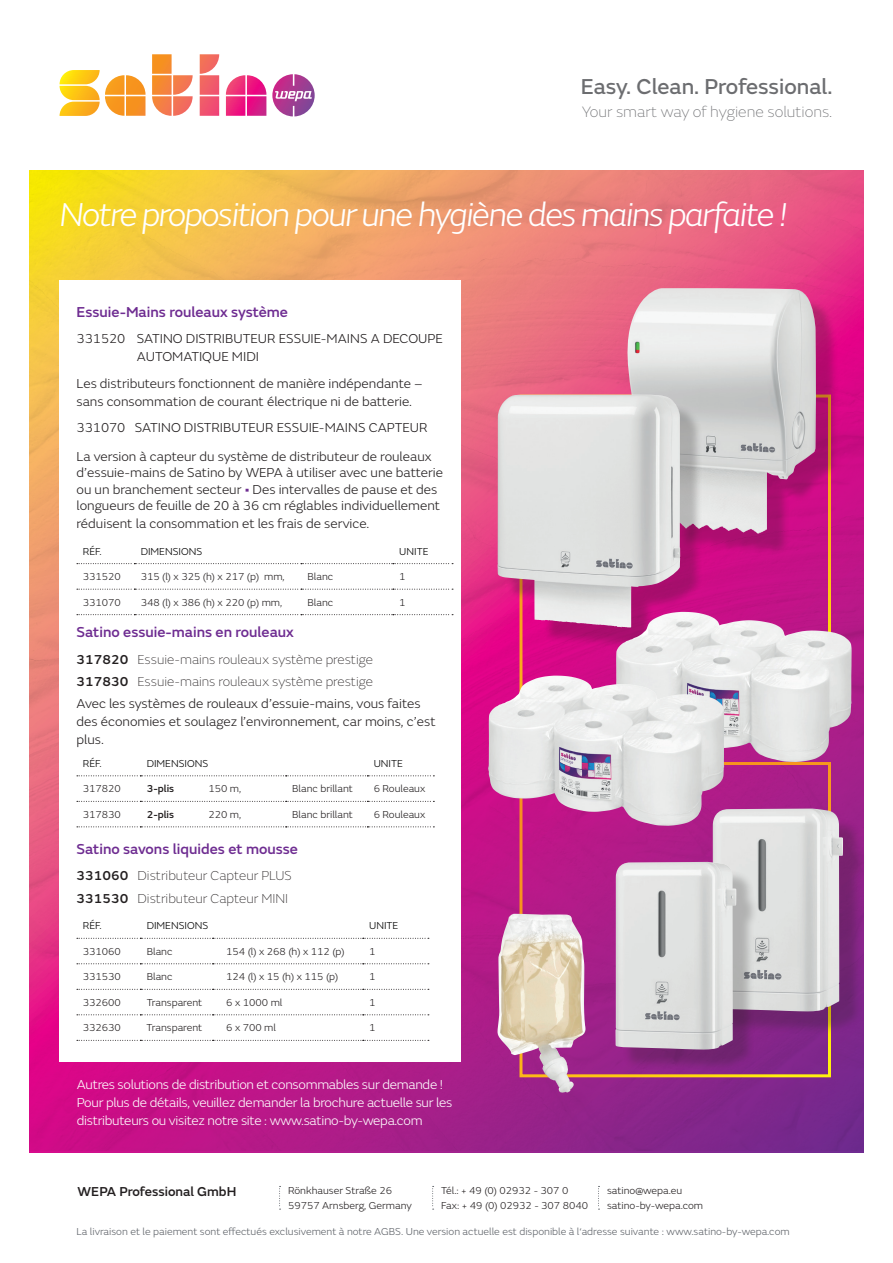
<style>
.page{position:relative;width:893px;height:1263px;background:#fff}
.page>*{position:absolute;margin:0;border:0;box-sizing:border-box;transform-origin:0 0}
.t1{font:italic 300 34.5px "FS Emeric";letter-spacing:-.04em;color:#fff}
.t2{font:22.5px "FS Emeric Core";color:#6c6d70}
.t3{font:100 15.75px "FS Emeric";color:#6c6d70}
.t4{font:500 15px "FS Emeric";color:#6e2c91}
.t5{font:300 13.5px/18px "FS Emeric";color:#231f20}
.t6{font:100 13.5px/22.2px "FS Emeric";color:#231f20}
.t7{font:300 13.5px/18px "FS Emeric";letter-spacing:-.02em;color:#fff}
.t8{font:500 13.5px "FS Emeric";color:#231f20}
.t9{font:300 10.5px/15px "FS Emeric";color:#231f20}
.t10{font:300 10.5px "FS Emeric";color:#5f6369}
.t11{font:300 10.5px "FS Emeric";color:#000001}
.t12{font:500 10.5px "FS Emeric";color:#231f20}
.s1{font-weight:500;color:#6e2c91}
.s2{font-weight:500}
.s3{font-weight:300}
</style>
<div class="page">
<img style="left:30px;top:170px;width:833px;height:980px">
<div style="left:60px;top:280px;width:401px;height:782px;background:#fff"></div>
<svg style="left:77px;top:563px;width:376px;height:1px"></svg>
<svg style="left:77px;top:589px;width:376px;height:1px"></svg>
<svg style="left:77px;top:614px;width:376px;height:1px"></svg>
<svg style="left:77px;top:775px;width:357px;height:1px"></svg>
<svg style="left:77px;top:801px;width:357px;height:1px"></svg>
<svg style="left:77px;top:826px;width:357px;height:1px"></svg>
<svg style="left:77px;top:963px;width:352px;height:1px"></svg>
<svg style="left:77px;top:989px;width:352px;height:1px"></svg>
<svg style="left:77px;top:1014px;width:352px;height:1px"></svg>
<svg style="left:77px;top:1040px;width:352px;height:1px"></svg>
<svg style="left:77px;top:938px;width:352px;height:1px"></svg>
<svg style="left:60px;top:54px;width:255px;height:62px"></svg>
<div style="left:636px;top:297px;width:203px;height:259px;background:#231f20;opacity:.25"></div>
<img style="left:623px;top:288px;width:79px;height:115px">
<div style="left:506px;top:403px;width:197px;height:247px;background:#231f20;opacity:.25"></div>
<img style="left:497px;top:395px;width:92px;height:227px">
<img style="left:616px;top:612px;width:199px;height:150px">
<div style="left:720px;top:816px;width:147px;height:219px;background:#231f20;opacity:.25"></div>
<img style="left:712px;top:808px;width:131px;height:203px">
<div style="left:623px;top:869px;width:136px;height:203px;background:#231f20;opacity:.25"></div>
<img style="left:616px;top:862px;width:120px;height:187px">
<svg style="left:432px;top:1186px;width:2px;height:24px"></svg>
<svg style="left:279px;top:1186px;width:2px;height:24px"></svg>
<svg style="left:598px;top:1186px;width:1px;height:24px"></svg>
<img style="left:497px;top:914px;width:88px;height:179px">
<img style="left:488px;top:676px;width:194px;height:150px">
<h2 class="t2" style="left:581px;top:70px;width:253px">Easy. Clean. Professional.</h2>
<p class="t3" style="left:582px;top:102px;width:252px">Your smart way of hygiene solutions.</p>
<h1 class="t1" style="left:60px;top:191px;width:729px">Notre proposition pour une hygiène des mains parfaite !</h1>
<p class="t4" style="left:77px;top:301px;width:213px">Essuie-Mains rouleaux système</p>
<p class="t5" style="left:137px;top:329px;width:308px;text-indent:-60px">331520 SATINO DISTRIBUTEUR ESSUIE-MAINS A DECOUPE<br>AUTOMATIQUE MIDI</p>
<p class="t5" style="left:77px;top:374px;width:348px">Les distributeurs fonctionnent de manière indépendante – sans consommation de courant électrique ni de batterie.</p>
<p class="t5" style="left:77px;top:413px;width:357px;line-height:29px">331070 SATINO DISTRIBUTEUR ESSUIE-MAINS CAPTEUR<br>La version à capteur du système de distributeur de rouleaux</p>
<p class="t5" style="left:77px;top:464px;width:368px;line-height:16.2px">d’essuie-mains de Satino by WEPA à utiliser avec une batterie ou un branchement secteur <span class="s1">•</span> Des intervalles de pause et des longueurs de feuille de 20 à 36 cm réglables individuellement</p>
<p class="t5" style="left:77px;top:514px;width:294px">réduisent la consommation et les frais de service.</p>
<p class="t11" style="left:83px;top:544px;width:20px">RÉF.</p>
<p class="t11" style="left:141px;top:544px;width:63px">DIMENSIONS</p>
<p class="t11" style="left:399px;top:544px;width:31px">UNITE</p>
<p class="t9" style="left:83px;top:569px;width:40px">331520</p>
<p class="t9" style="left:141px;top:569px;width:146px">315 (l) x 325 (h) x 217 (p) mm,</p>
<p class="t9" style="left:307px;top:569px;width:27px">Blanc</p>
<p class="t9" style="left:399px;top:569px;width:8px">1</p>
<p class="t9" style="left:83px;top:594px;width:40px">331070</p>
<p class="t9" style="left:141px;top:594px;width:143px">348 (l) x 386 (h) x 220 (p) mm,</p>
<p class="t9" style="left:307px;top:594px;width:27px">Blanc</p>
<p class="t9" style="left:399px;top:594px;width:8px">1</p>
<p class="t4" style="left:77px;top:621px;width:219px">Satino essuie-mains en rouleaux</p>
<p class="t6" style="left:77px;top:648px;width:346px"><span class="s2">317820</span> Essuie-mains rouleaux système prestige<br><span class="s2">317830</span> Essuie-mains rouleaux système prestige<br><span class="s3">Avec les systèmes de rouleaux d’essuie-mains, vous faites</span></p>
<p class="t5" style="left:77px;top:712px;width:361px">des économies et soulagez l’environnement, car moins, c’est plus.</p>
<p class="t11" style="left:83px;top:756px;width:20px">RÉF.</p>
<p class="t11" style="left:147px;top:756px;width:63px">DIMENSIONS</p>
<p class="t11" style="left:374px;top:756px;width:31px">UNITE</p>
<p class="t9" style="left:83px;top:781px;width:40px">317820</p>
<p class="t12" style="left:147px;top:781px;width:29px">3-plis</p>
<p class="t9" style="left:208px;top:781px;width:34px">150 m,</p>
<p class="t9" style="left:292px;top:781px;width:62px">Blanc brillant</p>
<p class="t9" style="left:374px;top:781px;width:53px">6 Rouleaux</p>
<p class="t9" style="left:83px;top:806px;width:40px">317830</p>
<p class="t12" style="left:147px;top:807px;width:29px">2-plis</p>
<p class="t9" style="left:208px;top:806px;width:34px">220 m,</p>
<p class="t9" style="left:292px;top:806px;width:62px">Blanc brillant</p>
<p class="t9" style="left:374px;top:806px;width:53px">6 Rouleaux</p>
<p class="t4" style="left:77px;top:837px;width:223px">Satino savons liquides et mousse</p>
<p class="t6" style="left:77px;top:864px;width:217px"><span class="s2">331060</span> Distributeur Capteur PLUS<br><span class="s2">331530</span> Distributeur Capteur MINI</p>
<p class="t11" style="left:83px;top:919px;width:20px">RÉF.</p>
<p class="t11" style="left:147px;top:919px;width:63px">DIMENSIONS</p>
<p class="t11" style="left:369px;top:919px;width:31px">UNITE</p>
<p class="t9" style="left:83px;top:943px;width:40px">331060</p>
<p class="t9" style="left:147px;top:943px;width:27px">Blanc</p>
<p class="t9" style="left:226px;top:943px;width:120px">154 (l) x 268 (h) x 112 (p)</p>
<p class="t9" style="left:369px;top:943px;width:8px">1</p>
<p class="t9" style="left:83px;top:969px;width:40px">331530</p>
<p class="t9" style="left:147px;top:969px;width:27px">Blanc</p>
<p class="t9" style="left:226px;top:969px;width:114px">124 (l) x 15 (h) x 115 (p)</p>
<p class="t9" style="left:369px;top:969px;width:8px">1</p>
<p class="t9" style="left:83px;top:994px;width:40px">332600</p>
<p class="t9" style="left:147px;top:994px;width:57px">Transparent</p>
<p class="t9" style="left:226px;top:994px;width:58px">6 x 1000 ml</p>
<p class="t9" style="left:369px;top:994px;width:8px">1</p>
<p class="t9" style="left:83px;top:1020px;width:40px">332630</p>
<p class="t9" style="left:147px;top:1020px;width:57px">Transparent</p>
<p class="t9" style="left:226px;top:1020px;width:51px">6 x 700 ml</p>
<p class="t9" style="left:369px;top:1020px;width:8px">1</p>
<p class="t7" style="left:77px;top:1075px;width:377px">Autres solutions de distribution et consommables sur demande !<br>Pour plus de détails, veuillez demander la brochure actuelle sur les distributeurs ou visitez notre site : www.satino-by-wepa.com</p>
<p class="t8" style="left:78px;top:1181px;width:160px">WEPA Professional GmbH</p>
<p class="t9" style="left:288px;top:1183px;width:125px">Rönkhauser Straße 26<br>59757 Arnsberg, Germany</p>
<p class="t9" style="left:441px;top:1183px;width:148px">Tél.: + 49 (0) 02932 - 307 0<br>Fax: + 49 (0) 02932 - 307 8040</p>
<p class="t9" style="left:607px;top:1183px;width:98px">satino@wepa.eu satino-by-wepa.com</p>
<p class="t10" style="left:77px;top:1225px;width:715px">La livraison et le paiement sont effectués exclusivement à notre AGBS. Une version actuelle est disponible à l‘adresse suivante : www.satino-by-wepa.com</p>
</div>
